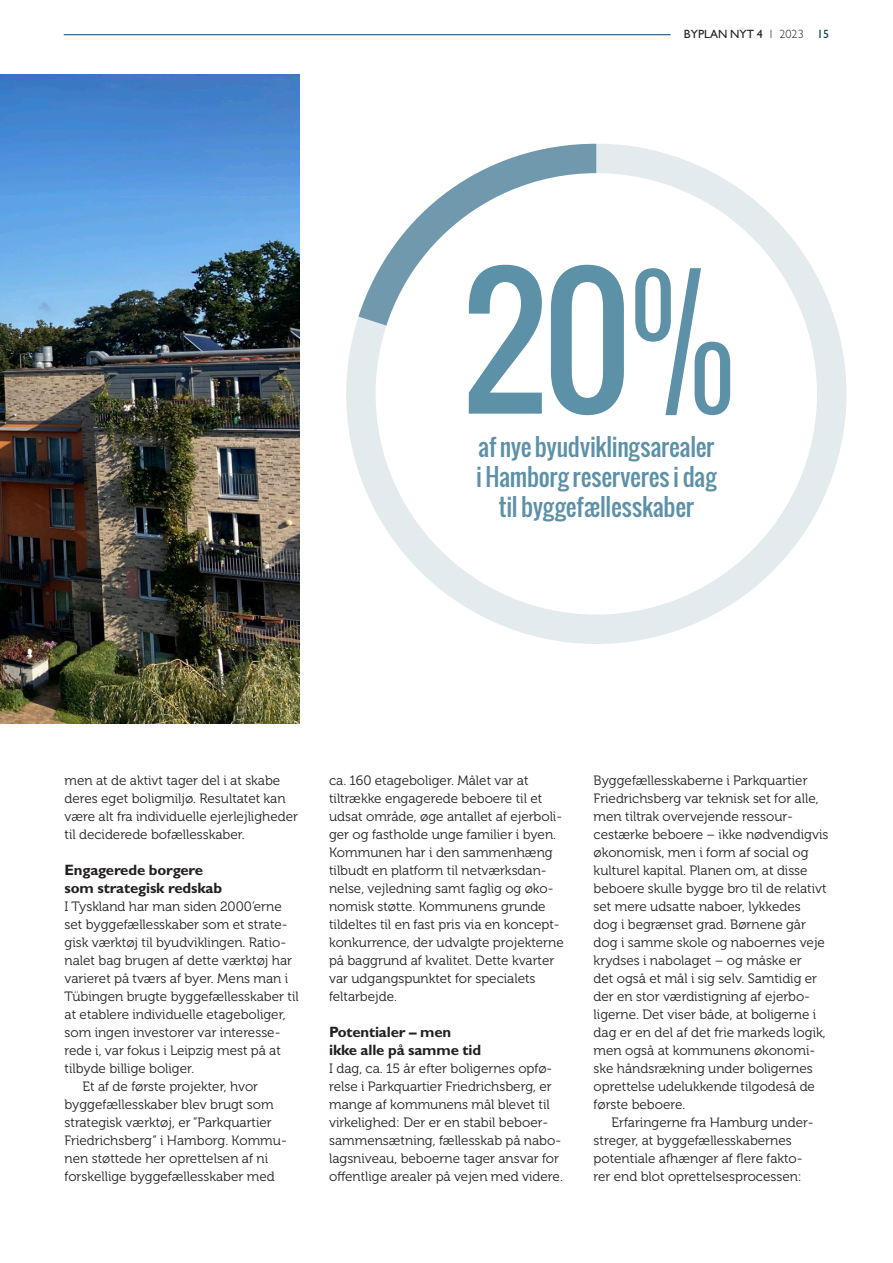
<style>
.page{position:relative;width:893px;height:1263px;background:#fff}
.page>*{position:absolute;margin:0;border:0;box-sizing:border-box;transform-origin:0 0}
.Rubrik{font:24px/30px "Oswald";letter-spacing:-.005em;color:#5d91a7;text-align:center}
.Brød_med_indryk{font:700 15px/18px "Gill Sans Std";letter-spacing:-.01em;color:#231f20}
.Brød_med_indryk-2{font:13.5px/18px "Museo 300";color:#231f20}
.t1{font:12px "Gill Sans Std";color:#231f20}
.s1{font-weight:300}
.s2{color:#00416b}
</style>
<div class="page">
<svg style="left:346px;top:144px;width:500px;height:500px"></svg>
<svg style="left:358px;top:144px;width:238px;height:250px"></svg>
<div style="left:376px;top:173px;width:441px;height:441px;background:#fff;border-radius:50%"></div>
<img style="left:0;top:75px;width:299px;height:648px">
<svg style="left:469px;top:265px;width:155px;height:150px"></svg>
<svg style="left:635px;top:268px;width:95px;height:147px"></svg>
<hr style="left:64px;top:34px;width:607px;height:1px;background:#00416b">
<p class="t1" style="left:684px;top:27px;width:147px">BYPLAN NYT 4 <span class="s1">1 2023</span> <span class="s2">15</span></p>
<p class="Rubrik" style="left:476px;top:431px;width:242px">af nye byudviklingsarealer i Hamborg reserveres i dag til byggefællesskaber</p>
<p class="Brød_med_indryk-2" style="left:65px;top:771px;width:235px">men at de aktivt tager del i at skabe deres eget boligmiljø. Resultatet kan være alt fra individuelle ejerlejligheder til deciderede bofællesskaber.</p>
<p class="Brød_med_indryk" style="left:65px;top:860px;width:159px">Engagerede borgere som strategisk redskab</p>
<p class="Brød_med_indryk-2" style="left:65px;top:897px;width:236px">I Tyskland har man siden 2000’erne set byggefællesskaber som et strate&shy;gisk værktøj til byudviklingen. Ratio&shy;nalet bag brugen af dette værktøj har varieret på tværs af byer. Mens man i Tübingen brugte byggefællesskaber til at etablere individuelle etageboliger, som ingen investorer var interesse&shy;rede i, var fokus i Leipzig mest på at tilbyde billige boliger.</p>
<p class="Brød_med_indryk-2" style="left:65px;top:1077px;width:224px;text-indent:18px">Et af de første projekter, hvor byggefællesskaber blev brugt som strategisk værktøj, er ”Parkquartier Friedrichsberg” i Hamborg. Kommu&shy;nen støttede her oprettelsen af ni forskellige byggefællesskaber med</p>
<p class="Brød_med_indryk-2" style="left:329px;top:771px;width:236px">ca. 160 etageboliger. Målet var at tiltrække engagerede beboere til et udsat område, øge antallet af ejerboli&shy;ger og fastholde unge familier i byen.<br>Kommunen har i den sammenhæng tilbudt en platform til netværksdan&shy;nelse, vejledning samt faglig og øko&shy;nomisk støtte. Kommunens grunde tildeltes til en fast pris via en koncept&shy;konkurrence, der udvalgte projekterne på baggrund af kvalitet. Dette kvarter var udgangspunktet for specialets feltarbejde.</p>
<p class="Brød_med_indryk" style="left:329px;top:1022px;width:154px">Potentialer – men ikke alle på samme tid</p>
<p class="Brød_med_indryk-2" style="left:329px;top:1059px;width:235px">I dag, ca. 15 år efter boligernes opfø&shy;relse i Parkquartier Friedrichsberg, er mange af kommunens mål blevet til virkelighed: Der er en stabil beboer&shy;sammensætning, fællesskab på nabo&shy;lagsniveau, beboerne tager ansvar for offentlige arealer på vejen med videre.</p>
<p class="Brød_med_indryk-2" style="left:594px;top:771px;width:236px">Byggefællesskaberne i Parkquartier Friedrichsberg var teknisk set for alle, men tiltrak overvejende ressour&shy;cestærke beboere – ikke nødvendigvis økonomisk, men i form af social og kulturel kapital. Planen om, at disse beboere skulle bygge bro til de relativt set mere udsatte naboer, lykkedes<br>dog i begrænset grad. Børnene går dog i samme skole og naboernes veje krydses i nabolaget – og måske er<br>det også et mål i sig selv. Samtidig er der en stor værdistigning af ejerbo&shy;ligerne. Det viser både, at boligerne i dag er en del af det frie markeds logik, men også at kommunens økonomi&shy;ske håndsrækning under boligernes oprettelse udelukkende tilgodeså de første beboere.</p>
<p class="Brød_med_indryk-2" style="left:594px;top:1113px;width:221px;text-indent:18px">Erfaringerne fra Hamburg under&shy;streger, at byggefællesskabernes potentiale afhænger af flere fakto&shy;rer end blot oprettelsesprocessen:</p>
</div>
